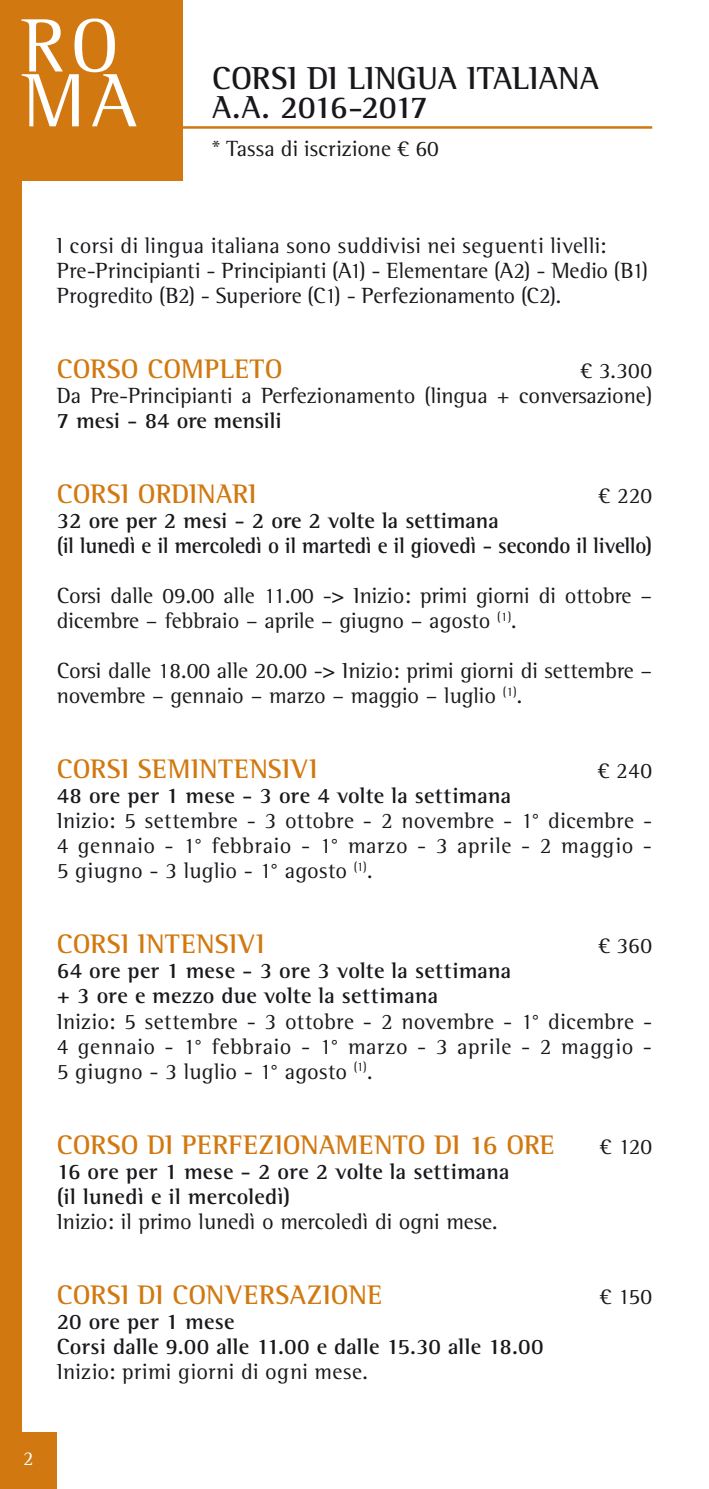
<style>
.page{position:relative;width:709px;height:1489px;background:#fff}
.page>*{position:absolute;margin:0;border:0;box-sizing:border-box;transform-origin:0 0}
.t1{font:77.5px/54.8px "Rotis Semi Serif Std";color:#fff}
.t2{font:700 32.5px/28.8px "Rotis Semi Serif Std";letter-spacing:-.015em;color:#1a171c}
.t3{font:700 27.5px "Rotis Semi Serif Std";letter-spacing:.015em;color:#d17910}
.t4{font:22.5px/25px "Rotis Semi Serif Std";letter-spacing:.015em;color:#1a171c;text-align:justify}
.t5{font:22.5px/25px "Rotis Semi Serif Std";color:#19181a}
.t6{font:700 22.5px/25px "Rotis Semi Serif Std";letter-spacing:.005em;color:#1a171c}
.t7{font:700 22.5px "Rotis Semi Serif Std";letter-spacing:.005em;color:#1a171c;scale:.95 1}
.t8{font:700 22.5px "Rotis Semi Serif Std";color:#19181a}
.t9{font:20px "Rotis Semi Serif Std";color:#fff}
.s1{color:#1a171c}
</style>
<div class="page">
<div style="left:0;top:0;width:22px;height:1488px;background:#d17910"></div>
<div style="left:0;top:1431px;width:57px;height:57px;background:#d17910"></div>
<div style="left:0;top:0;width:182px;height:181px;background:#d17910"></div>
<hr style="left:176px;top:126px;width:476px;height:3px;background:#d17910">
<h1 class="t1" style="left:22px;top:18px;width:116px">RO<br>MA</h1>
<h2 class="t2" style="left:212px;top:63px;width:388px">CORSI DI LINGUA ITALIANA<br>A.A. 2016-2017</h2>
<p class="t5" style="left:212px;top:136px;width:228px">* Tassa di iscrizione € 60</p>
<p class="t4" style="left:57px;top:233px;width:593px;text-align:left">I corsi di lingua italiana sono suddivisi nei seguenti livelli:<br>Pre-Principianti - Principianti (A1) - Elementare (A2) - Medio (B1)<br>Progredito (B2) - Superiore (C1) - Perfezionamento (C2).</p>
<p class="t3" style="left:57px;top:352px;width:227px">CORSO COMPLETO</p>
<p class="t5" style="left:57px;top:358px;width:597px;text-align:right">€ 3.300<br>Da Pre-Principianti a Perfezionamento (lingua + conversazione)</p>
<p class="t8" style="left:57px;top:407px;width:227px">7 mesi - 84 ore mensili</p>
<p class="t3" style="left:57px;top:477px;width:201px">CORSI ORDINARI</p>
<p class="t5" style="left:598px;top:483px;width:55px">€ 220</p>
<p class="t8" style="left:57px;top:507px;width:443px">32 ore per 2 mesi - 2 ore 2 volte la settimana</p>
<p class="t7" style="left:57px;top:532px;width:628px">(il lunedì e il mercoledì o il martedì e il giovedì - secondo il livello)</p>
<p class="t5" style="left:57px;top:583px;width:597px">Corsi dalle 09.00 alle 11.00 <span class="s1">-&gt;</span> Inizio: primi giorni di ottobre – dicembre – febbraio – aprile – giugno – agosto <sup>(1)</sup>.</p>
<p class="t5" style="left:57px;top:658px;width:597px">Corsi dalle 18.00 alle 20.00 <span class="s1">-&gt;</span> Inizio: primi giorni di settembre – novembre – gennaio – marzo – maggio – luglio <sup>(1)</sup>.</p>
<p class="t3" style="left:57px;top:752px;width:262px">CORSI SEMINTENSIVI</p>
<p class="t5" style="left:597px;top:758px;width:56px">€ 240</p>
<p class="t6" style="left:57px;top:783px;width:456px">48 ore per 1 mese - 3 ore 4 volte la settimana</p>
<p class="t4" style="left:57px;top:808px;width:597px">Inizio: 5 settembre - 3 ottobre - 2 novembre - 1° dicembre - 4 gennaio - 1° febbraio - 1° marzo - 3 aprile - 2 maggio - 5 giugno - 3 luglio - 1° agosto <sup>(1)</sup>.</p>
<p class="t3" style="left:57px;top:927px;width:209px">CORSI INTENSIVI</p>
<p class="t5" style="left:598px;top:933px;width:56px">€ 360</p>
<p class="t6" style="left:57px;top:958px;width:456px">64 ore per 1 mese - 3 ore 3 volte la settimana + 3 ore e mezzo due volte la settimana</p>
<p class="t4" style="left:57px;top:1008px;width:597px">Inizio: 5 settembre - 3 ottobre - 2 novembre - 1° dicembre - 4 gennaio - 1° febbraio - 1° marzo - 3 aprile - 2 maggio - 5 giugno - 3 luglio - 1° agosto <sup>(1)</sup>.</p>
<p class="t3" style="left:57px;top:1127px;width:499px">CORSO DI PERFEZIONAMENTO DI 16 ORE</p>
<p class="t5" style="left:599px;top:1133px;width:54px">€ 120</p>
<p class="t6" style="left:57px;top:1158px;width:454px">16 ore per 1 mese - 2 ore 2 volte la settimana (il lunedì e il mercoledì)</p>
<p class="t5" style="left:57px;top:1208px;width:442px">Inizio: il primo lunedì o mercoledì di ogni mese.</p>
<p class="t3" style="left:57px;top:1277px;width:327px">CORSI DI CONVERSAZIONE</p>
<p class="t5" style="left:599px;top:1283px;width:54px">€ 150</p>
<p class="t6" style="left:57px;top:1308px;width:488px">20 ore per 1 mese<br>Corsi dalle 9.00 alle 11.00 e dalle 15.30 alle 18.00</p>
<p class="t4" style="left:57px;top:1358px;width:312px">Inizio: primi giorni di ogni mese.</p>
<p class="t9" style="left:23px;top:1446px;width:12px">2</p>
</div>
